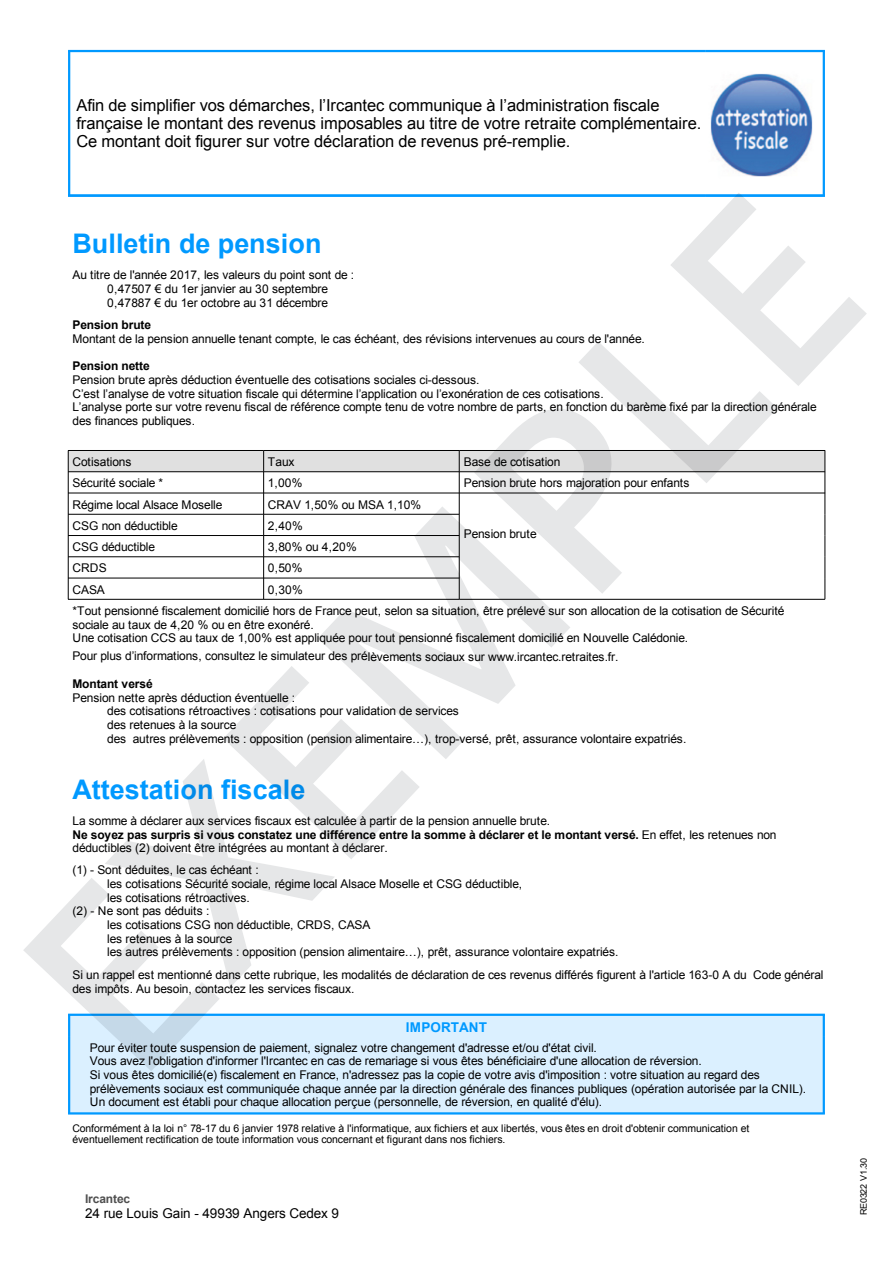
<style>
.page{position:relative;width:893px;height:1263px;background:#fff}
.page>*{position:absolute;margin:0;border:0;box-sizing:border-box;transform-origin:0 0}
.t1{font:700 27px "Arial";color:#09f}
.t2{font:16.5px/18.3px "Arial";letter-spacing:-.01em;color:#000}
.t3{font:13.5px "Arial";letter-spacing:.005em;color:#000}
.t4{font:700 13.5px "Arial";color:#09f}
.t5{font:12px/13.6px "Arial";letter-spacing:-.015em;color:#000}
.t6{font:700 12px "Arial";letter-spacing:-.01em;color:#000}
.t7{font:700 12px "Arial";letter-spacing:-.01em;color:#4f4f4f}
.t8{font:10.5px/11.6px "Arial";letter-spacing:-.005em;color:#000}
.t9{font:9px "Arial";letter-spacing:-.025em;color:#000}
.s1{font-weight:700}
</style>
<div class="page">
<div style="left:68px;top:450px;width:195px;height:22px;background:#e0e0e0"></div>
<div style="left:70px;top:1015px;width:753px;height:21px;background:#dbf0ff"></div>
<div style="left:70px;top:1036px;width:753px;height:77px;background:#dbf0ff"></div>
<div style="left:264px;top:450px;width:195px;height:22px;background:#e0e0e0"></div>
<div style="left:459px;top:450px;width:366px;height:22px;background:#e0e0e0"></div>
<img style="left:710px;top:59px;width:113px;height:128px">
<hr style="left:68px;top:51px;width:2px;height:145px;background:#09f">
<hr style="left:68px;top:50px;width:638px;height:2px;background:#09f">
<hr style="left:68px;top:194px;width:638px;height:3px;background:#09f">
<hr style="left:68px;top:450px;width:196px;height:1px;background:#000">
<hr style="left:68px;top:471px;width:196px;height:1px;background:#000">
<hr style="left:68px;top:493px;width:196px;height:1px;background:#000">
<hr style="left:68px;top:514px;width:196px;height:1px;background:#000">
<hr style="left:68px;top:535px;width:196px;height:1px;background:#000">
<hr style="left:68px;top:556px;width:196px;height:1px;background:#000">
<svg style="left:68px;top:451px;width:1px;height:148px"></svg>
<hr style="left:68px;top:578px;width:196px;height:1px;background:#000">
<hr style="left:68px;top:599px;width:196px;height:1px;background:#000">
<hr style="left:68px;top:1014px;width:757px;height:2px;background:#09f">
<hr style="left:68px;top:1036px;width:2px;height:77px;background:#09f">
<hr style="left:68px;top:1112px;width:757px;height:2px;background:#09f">
<svg style="left:263px;top:450px;width:1px;height:149px"></svg>
<hr style="left:264px;top:450px;width:195px;height:1px;background:#000">
<hr style="left:264px;top:471px;width:195px;height:1px;background:#000">
<hr style="left:264px;top:493px;width:195px;height:1px;background:#000">
<hr style="left:264px;top:514px;width:195px;height:1px;background:#000">
<hr style="left:264px;top:535px;width:195px;height:1px;background:#000">
<hr style="left:264px;top:556px;width:195px;height:1px;background:#000">
<hr style="left:264px;top:578px;width:195px;height:1px;background:#000">
<hr style="left:264px;top:599px;width:195px;height:1px;background:#000">
<svg style="left:459px;top:451px;width:1px;height:55px"></svg>
<hr style="left:459px;top:450px;width:366px;height:1px;background:#000">
<hr style="left:459px;top:471px;width:366px;height:1px;background:#000">
<hr style="left:459px;top:493px;width:366px;height:1px;background:#000">
<hr style="left:459px;top:599px;width:366px;height:1px;background:#000">
<hr style="left:706px;top:50px;width:119px;height:2px;background:#09f">
<hr style="left:823px;top:1015px;width:2px;height:21px;background:#09f">
<hr style="left:823px;top:1036px;width:2px;height:77px;background:#09f">
<hr style="left:823px;top:51px;width:2px;height:145px;background:#09f">
<svg style="left:23px;top:878px;width:197px;height:193px"></svg>
<svg style="left:105px;top:759px;width:229px;height:228px"></svg>
<svg style="left:223px;top:666px;width:196px;height:193px"></svg>
<svg style="left:318px;top:506px;width:252px;height:253px"></svg>
<svg style="left:474px;top:193px;width:393px;height:406px"></svg>
<p class="t2" style="left:76px;top:96px;width:626px">Afin de simplifier vos démarches, l’Ircantec communique à l’administration fiscale française le montant des revenus imposables au titre de votre retraite complémentaire.<br>Ce montant doit figurer sur votre déclaration de revenus pré-remplie.</p>
<h1 class="t1" style="left:73px;top:226px;width:250px">Bulletin de pension</h1>
<p class="t5" style="left:73px;top:268px;width:283px">Au titre de l'année 2017, les valeurs du point sont de :</p>
<p class="t6" style="left:73px;top:317px;width:80px">Pension brute</p>
<p class="t5" style="left:73px;top:332px;width:574px">Montant de la pension annuelle tenant compte, le cas échéant, des révisions intervenues au cours de l'année.</p>
<p class="t6" style="left:73px;top:358px;width:79px">Pension nette</p>
<p class="t5" style="left:72px;top:373px;width:746px">Pension brute après déduction éventuelle des cotisations sociales ci-dessous.<br>C’est l’analyse de votre situation fiscale qui détermine l’application ou l’exonération de ces cotisations.<br>L’analyse porte sur votre revenu fiscal de référence compte tenu de votre nombre de parts, en fonction du barème fixé par la direction générale des finances publiques.</p>
<p class="t5" style="left:72px;top:451px;width:714px;line-height:21.3px">Cotisations<br>Sécurité sociale *<br>Régime local Alsace Moselle<br>CSG non déductible<br>CSG déductible<br>CRDS<br>CASA<br>*Tout pensionné fiscalement domicilié hors de France peut, selon sa situation, être prélevé sur son allocation de la cotisation de Sécurité</p>
<p class="t5" style="left:72px;top:618px;width:617px">sociale au taux de 4,20 % ou en être exonéré.<br>Une cotisation CCS au taux de 1,00% est appliquée pour tout pensionné fiscalement domicilié en Nouvelle Calédonie.</p>
<p class="t5" style="left:72px;top:649px;width:548px">Pour plus d’informations, consultez le simulateur des prélèvements sociaux sur www.ircantec.retraites.fr.</p>
<p class="t6" style="left:73px;top:676px;width:82px">Montant versé</p>
<p class="t5" style="left:73px;top:691px;width:224px">Pension nette après déduction éventuelle :</p>
<p class="t5" style="left:107px;top:282px;width:222px">0,47507 € du 1er janvier au 30 septembre<br>0,47887 € du 1er octobre au 31 décembre</p>
<p class="t5" style="left:464px;top:451px;width:227px;line-height:21.3px">Base de cotisation<br>Pension brute hors majoration pour enfants</p>
<p class="t5" style="left:464px;top:527px;width:74px">Pension brute</p>
<p class="t5" style="left:268px;top:451px;width:155px;line-height:21.3px">Taux<br>1,00%<br>CRAV 1,50% ou MSA 1,10%<br>2,40%<br>3,80% ou 4,20%<br>0,50%<br>0,30%</p>
<p class="t5" style="left:107px;top:704px;width:581px">des cotisations rétroactives : cotisations pour validation de services<br>des retenues à la source<br>des autres prélèvements : opposition (pension alimentaire…), trop-versé, prêt, assurance volontaire expatriés.</p>
<h1 class="t1" style="left:73px;top:771px;width:234px">Attestation fiscale</h1>
<p class="t5" style="left:73px;top:814px;width:706px">La somme à déclarer aux services fiscaux est calculée à partir de la pension annuelle brute.<br><span class="s1">Ne soyez pas surpris si vous constatez une différence entre la somme à déclarer et le montant versé.</span> En effet, les retenues non déductibles (2) doivent être intégrées au montant à déclarer.</p>
<p class="t5" style="left:73px;top:863px;width:188px">(1) - Sont déduites, le cas échéant :</p>
<p class="t5" style="left:73px;top:904px;width:138px">(2) - Ne sont pas déduits :</p>
<p class="t5" style="left:107px;top:877px;width:416px">les cotisations Sécurité sociale, régime local Alsace Moselle et CSG déductible, les cotisations rétroactives.</p>
<p class="t5" style="left:107px;top:918px;width:513px">les cotisations CSG non déductible, CRDS, CASA<br>les retenues à la source<br>les autres prélèvements : opposition (pension alimentaire…), prêt, assurance volontaire expatriés.</p>
<p class="t5" style="left:73px;top:968px;width:753px">Si un rappel est mentionné dans cette rubrique, les modalités de déclaration de ces revenus différés figurent à l'article 163-0 A du Code général des impôts. Au besoin, contactez les services fiscaux.</p>
<p class="t4" style="left:406px;top:1018px;width:82px">IMPORTANT</p>
<p class="t5" style="left:90px;top:1041px;width:718px">Pour éviter toute suspension de paiement, signalez votre changement d'adresse et/ou d'état civil.<br>Vous avez l'obligation d'informer l'Ircantec en cas de remariage si vous êtes bénéficiaire d'une allocation de réversion.<br>Si vous êtes domicilié(e) fiscalement en France, n'adressez pas la copie de votre avis d'imposition : votre situation au regard des prélèvements sociaux est communiquée chaque année par la direction générale des finances publiques (opération autorisée par la CNIL).<br>Un document est établi pour chaque allocation perçue (personnelle, de réversion, en qualité d'élu).</p>
<p class="t8" style="left:72px;top:1122px;width:678px">Conformément à la loi n° 78-17 du 6 janvier 1978 relative à l'informatique, aux fichiers et aux libertés, vous êtes en droit d'obtenir communication et éventuellement rectification de toute information vous concernant et figurant dans nos fichiers.</p>
<p class="t7" style="left:85px;top:1191px;width:47px">Ircantec</p>
<p class="t3" style="left:85px;top:1204px;width:256px">24 rue Louis Gain - 49939 Angers Cedex 9</p>
<p class="t9" style="left:858px;top:1215px;width:58px;rotate:-90deg">RE0322 V1.30</p>
</div>
